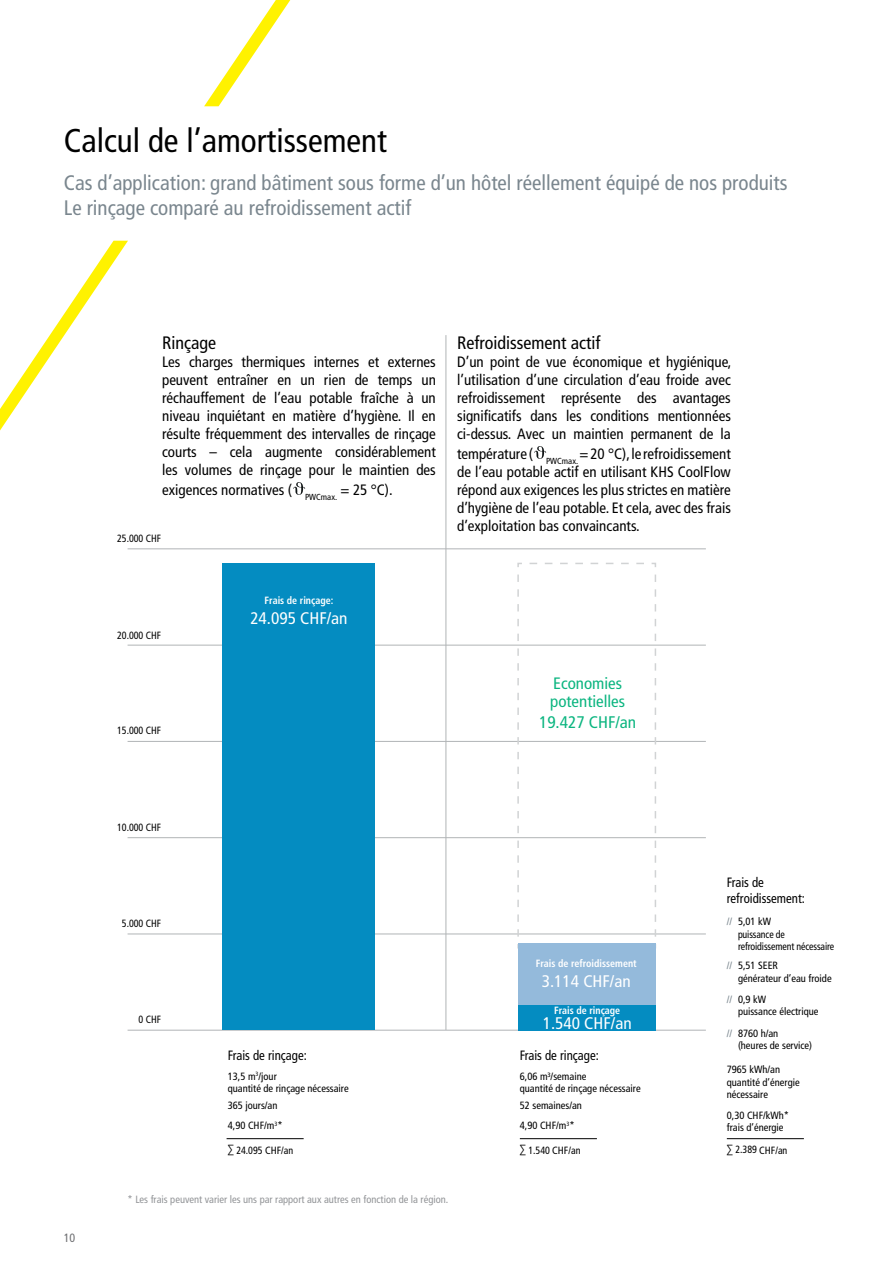
<style>
.page{position:relative;width:893px;height:1263px;background:#fff}
.page>*{position:absolute;margin:0;border:0;box-sizing:border-box;transform-origin:0 0}
.t1{font:condensed 33px "Frutiger LT Com";color:#000}
.t2{font:condensed 21px/25.2px "Frutiger LT Com";color:#7a868e}
.t3{font:condensed 18px "Frutiger LT Com";color:#000}
.t4{font:condensed 16.8px "Frutiger LT Com";color:#fff}
.t5{font:condensed 16.8px "Frutiger LT Com";color:#0bb580}
.t6{font:condensed 16.5px/18.9px "Frutiger LT Com";color:#0bb580}
.t7{font:condensed 15px/18px "Frutiger LT Com";color:#000;text-align:justify}
.t8{font:condensed 13.5px/16.2px "Frutiger LT Com";color:#000;scale:.95 1}
.t9{font:condensed 12px "Frutiger LT Com";color:#6d6e71}
.t10{font:condensed 10.5px/12.6px "Frutiger LT Com";color:#000}
.t11{font:condensed 10.5px "Frutiger LT Com";color:#000;scale:.95 1}
.t12{font:condensed 10.5px "Frutiger LT Com";color:#939598}
.t13{font:700 condensed 10.5px "Frutiger LT Com";color:#fff;scale:.95 1}
.s1{color:#7a868e}
</style>
<div class="page">
<hr style="left:128px;top:934px;width:578px;height:1px;background:#b1b4b6">
<hr style="left:128px;top:837px;width:578px;height:1px;background:#b1b4b6">
<hr style="left:128px;top:741px;width:578px;height:1px;background:#b1b4b6">
<hr style="left:128px;top:645px;width:578px;height:1px;background:#b1b4b6">
<hr style="left:128px;top:549px;width:578px;height:1px;background:#b1b4b6">
<hr style="left:128px;top:1030px;width:578px;height:1px;background:#b1b4b6">
<svg style="left:204px;top:0;width:87px;height:107px"></svg>
<svg style="left:0;top:240px;width:128px;height:191px"></svg>
<svg style="left:293px;top:482px;width:12px;height:13px"></svg>
<svg style="left:534px;top:446px;width:12px;height:13px"></svg>
<div style="left:223px;top:563px;width:152px;height:467px;background:#048cc1"></div>
<hr style="left:727px;top:1138px;width:77px;height:1px;background:#000">
<hr style="left:227px;top:1138px;width:77px;height:1px;background:#000">
<hr style="left:446px;top:335px;width:1px;height:695px;background:#b1b4b6">
<svg style="left:517px;top:562px;width:140px;height:387px"></svg>
<div style="left:518px;top:943px;width:137px;height:62px;background:#94badb"></div>
<div style="left:518px;top:1005px;width:137px;height:25px;background:#048cc1"></div>
<hr style="left:520px;top:1138px;width:77px;height:1px;background:#000">
<p class="t1" style="left:64px;top:121px;width:325px">Calcul de l’amortissement</p>
<p class="t2" style="left:64px;top:170px;width:725px">Cas d’application: grand bâtiment sous forme d’un hôtel réellement équipé de nos produits<br>Le rinçage comparé au refroidissement actif</p>
<p class="t9" style="left:64px;top:1230px;width:13px">10</p>
<p class="t3" style="left:162px;top:332px;width:56px">Rinçage</p>
<p class="t7" style="left:162px;top:353px;width:275px">Les charges thermiques internes et externes peuvent entraîner en un rien de temps un réchauffement de l’eau potable fraîche à un niveau inquiétant en matière d’hygiène. Il en résulte fréquemment des intervalles de rinçage courts – cela augmente considérablement les volumes de rinçage pour le maintien des</p>
<p class="t7" style="left:162px;top:480px;width:232px">exigences normatives ( <sub>PWCmax.</sub> = 25 °C).</p>
<p class="t11" style="left:117px;top:532px;width:48px">25.000 CHF</p>
<p class="t3" style="left:457px;top:332px;width:145px">Refroidissement actif</p>
<p class="t7" style="left:457px;top:353px;width:276px">D’un point de vue économique et hygiénique, l’utilisation d’une circulation d’eau froide avec refroidissement représente des avantages significatifs dans les conditions mentionnées ci-dessus. Avec un maintien permanent de la</p>
<p class="t7" style="left:457px;top:444px;width:275px">température ( <sub>PWCmax.</sub> =20 °C), le refroidissement de l’eau potable actif en utilisant KHS CoolFlow répond aux exigences les plus strictes en matière d’hygiène de l’eau potable. Et cela, avec des frais d’exploitation bas convaincants.</p>
<p class="t11" style="left:117px;top:629px;width:48px">20.000 CHF</p>
<p class="t11" style="left:117px;top:724px;width:48px">15.000 CHF</p>
<p class="t13" style="left:265px;top:594px;width:74px">Frais de rinçage:</p>
<p class="t4" style="left:250px;top:608px;width:99px">24.095 CHF/an</p>
<p class="t6" style="left:550px;top:673px;width:76px">Economies potentielles</p>
<p class="t5" style="left:539px;top:711px;width:99px">19.427 CHF/an</p>
<p class="t11" style="left:117px;top:820px;width:48px">10.000 CHF</p>
<p class="t11" style="left:122px;top:917px;width:43px">5.000 CHF</p>
<p class="t11" style="left:139px;top:1013px;width:25px">0 CHF</p>
<p class="t8" style="left:228px;top:1047px;width:85px">Frais de rinçage:</p>
<p class="t10" style="left:228px;top:1070px;width:122px">13,5 m<sup>3</sup>/jour<br>quantité de rinçage nécessaire</p>
<p class="t10" style="left:228px;top:1099px;width:51px">365 jours/an</p>
<p class="t10" style="left:228px;top:1119px;width:56px">4,90 CHF/m<sup>3</sup>*</p>
<p class="t11" style="left:228px;top:1144px;width:70px">∑ 24.095 CHF/an</p>
<p class="t12" style="left:128px;top:1193px;width:322px">* Les frais peuvent varier les uns par rapport aux autres en fonction de la région.</p>
<p class="t13" style="left:536px;top:957px;width:108px">Frais de refroidissement</p>
<p class="t4" style="left:542px;top:971px;width:90px">3.114 CHF/an</p>
<p class="t13" style="left:554px;top:1004px;width:71px">Frais de rinçage</p>
<p class="t4" style="left:543px;top:1013px;width:90px">1.540 CHF/an</p>
<p class="t8" style="left:520px;top:1047px;width:85px">Frais de rinçage:</p>
<p class="t10" style="left:520px;top:1070px;width:122px">6,06 m³/semaine<br>quantité de rinçage nécessaire</p>
<p class="t10" style="left:520px;top:1099px;width:64px">52 semaines/an</p>
<p class="t10" style="left:520px;top:1119px;width:56px">4,90 CHF/m<sup>3</sup>*</p>
<p class="t11" style="left:520px;top:1144px;width:65px">∑ 1.540 CHF/an</p>
<p class="t8" style="left:727px;top:874px;width:84px">Frais de refroidissement:</p>
<p class="t10" style="left:738px;top:915px;width:98px;text-indent:-11px"><span class="s1">//</span> 5,01 kW<br>puissance de refroidissement nécessaire</p>
<p class="t10" style="left:738px;top:959px;width:95px;text-indent:-11px"><span class="s1">//</span> 5,51 SEER<br>générateur d’eau froide</p>
<p class="t10" style="left:738px;top:992px;width:82px;text-indent:-11px"><span class="s1">//</span> 0,9 kW<br>puissance électrique</p>
<p class="t10" style="left:738px;top:1026px;width:76px;text-indent:-11px"><span class="s1">//</span> 8760 h/an<br>(heures de service)</p>
<p class="t10" style="left:727px;top:1063px;width:74px">7965 kWh/an quantité d’énergie nécessaire</p>
<p class="t10" style="left:727px;top:1109px;width:64px">0,30 CHF/kWh* frais d’énergie</p>
<p class="t11" style="left:727px;top:1143px;width:65px">∑ 2.389 CHF/an</p>
</div>
